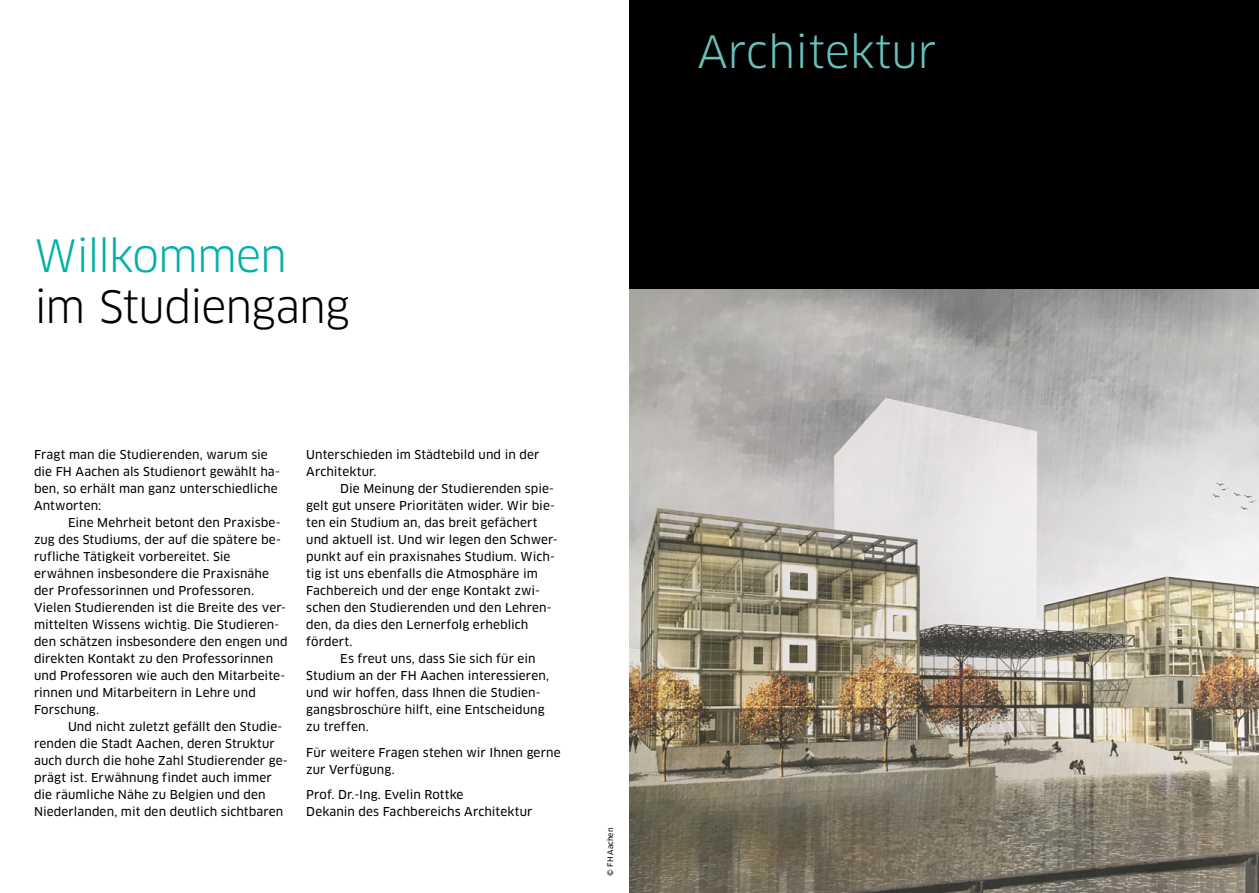
<style>
.page{position:relative;width:1259px;height:893px;background:#fff}
.page>*{position:absolute;margin:0;border:0;box-sizing:border-box;transform-origin:0 0}
.t1{font:43.5px "Clan OT";letter-spacing:-.02em;color:#000}
.t2{font:43.5px "Clan OT";color:#67c1bb}
.t3{font:43.5px "Clan OT";letter-spacing:-.025em;color:#00b1aa}
.t4{font:12px/17px "Clan OT News";letter-spacing:.005em;color:#000}
.t5{font:7.5px "Clan OT News";color:#000}
</style>
<div class="page">
<div style="left:629px;top:0;width:630px;height:315px;background:#000"></div>
<img style="left:629px;top:289px;width:630px;height:604px">
<h1 class="t3" style="left:34px;top:230px;width:254px">Willkommen</h1>
<h1 class="t1" style="left:34px;top:281px;width:317px">im Studiengang</h1>
<p class="t4" style="left:34px;top:446px;width:247px">Fragt man die Studierenden, warum sie die FH Aachen als Studienort gewählt ha&shy;ben, so erhält man ganz unterschiedliche<br>Antworten:</p>
<p class="t4" style="left:34px;top:514px;width:255px;text-indent:34px">Eine Mehrheit betont den Praxisbe&shy;zug des Studiums, der auf die spätere be&shy;rufliche Tätigkeit vorbereitet. Sie erwähnen insbesondere die Praxisnähe der Professorinnen und Professoren.<br>Vielen Studierenden ist die Breite des ver&shy;mittelten Wissens wichtig. Die Studieren&shy;den schätzen insbesondere den engen und direkten Kontakt zu den Professorinnen und Professoren wie auch den Mitarbeite&shy;rinnen und Mitarbeitern in Lehre und Forschung.</p>
<p class="t4" style="left:34px;top:718px;width:255px;text-indent:34px">U nd nicht zuletzt gefällt den Studie&shy;renden die Stadt Aachen, deren Struktur auch durch die hohe Zahl Studierender ge&shy;prägt ist. Erwähnung findet auch immer die räumliche Nähe zu Belgien und den Niederlanden, mit den deutlich sichtbaren</p>
<p class="t4" style="left:306px;top:446px;width:235px">U nterschieden im Städtebild und in der<br>Architektur.</p>
<p class="t4" style="left:340px;top:480px;width:215px">Die Meinung der Studierenden spie-</p>
<p class="t4" style="left:306px;top:497px;width:250px">gelt gut unsere Prioritäten wider. Wir bie-</p>
<p class="t4" style="left:306px;top:514px;width:233px">ten ein Studium an, das breit gefächert</p>
<p class="t4" style="left:306px;top:531px;width:253px">und aktuell ist. U nd wir legen den Schwer-</p>
<p class="t4" style="left:306px;top:548px;width:250px">punkt auf ein praxisnahes Studium. Wich-</p>
<p class="t4" style="left:306px;top:565px;width:233px">tig ist uns ebenfalls die Atmosphäre im</p>
<p class="t4" style="left:306px;top:582px;width:235px">Fachbereich und der enge Kontakt zwi-</p>
<p class="t4" style="left:306px;top:599px;width:247px">schen den Studierenden und den Lehren-</p>
<p class="t4" style="left:306px;top:616px;width:224px">den, da dies den Lernerfolg erheblich</p>
<p class="t4" style="left:306px;top:633px;width:48px">fördert.</p>
<p class="t4" style="left:340px;top:650px;width:197px">Es freut uns, dass Sie sich für ein</p>
<p class="t4" style="left:306px;top:667px;width:244px">Studium an der FH Aachen interessieren,</p>
<p class="t4" style="left:306px;top:684px;width:234px">und wir hoffen, dass Ihnen die Studien-</p>
<p class="t4" style="left:306px;top:701px;width:240px">gangsbroschüre hilft, eine Entscheidung</p>
<p class="t4" style="left:306px;top:718px;width:64px">zu treffen.</p>
<p class="t4" style="left:306px;top:744px;width:256px">Für weitere Fragen stehen wir Ihnen gerne zur Verfügung.</p>
<p class="t4" style="left:306px;top:786px;width:228px">Prof. Dr.-Ing. Evelin Rottke<br>Dekanin des Fachbereichs Architektur</p>
<p class="t5" style="left:606px;top:876px;width:50px;rotate:-90deg">© FH Aachen</p>
<h1 class="t2" style="left:697px;top:26px;width:241px">Architektur</h1>
</div>
